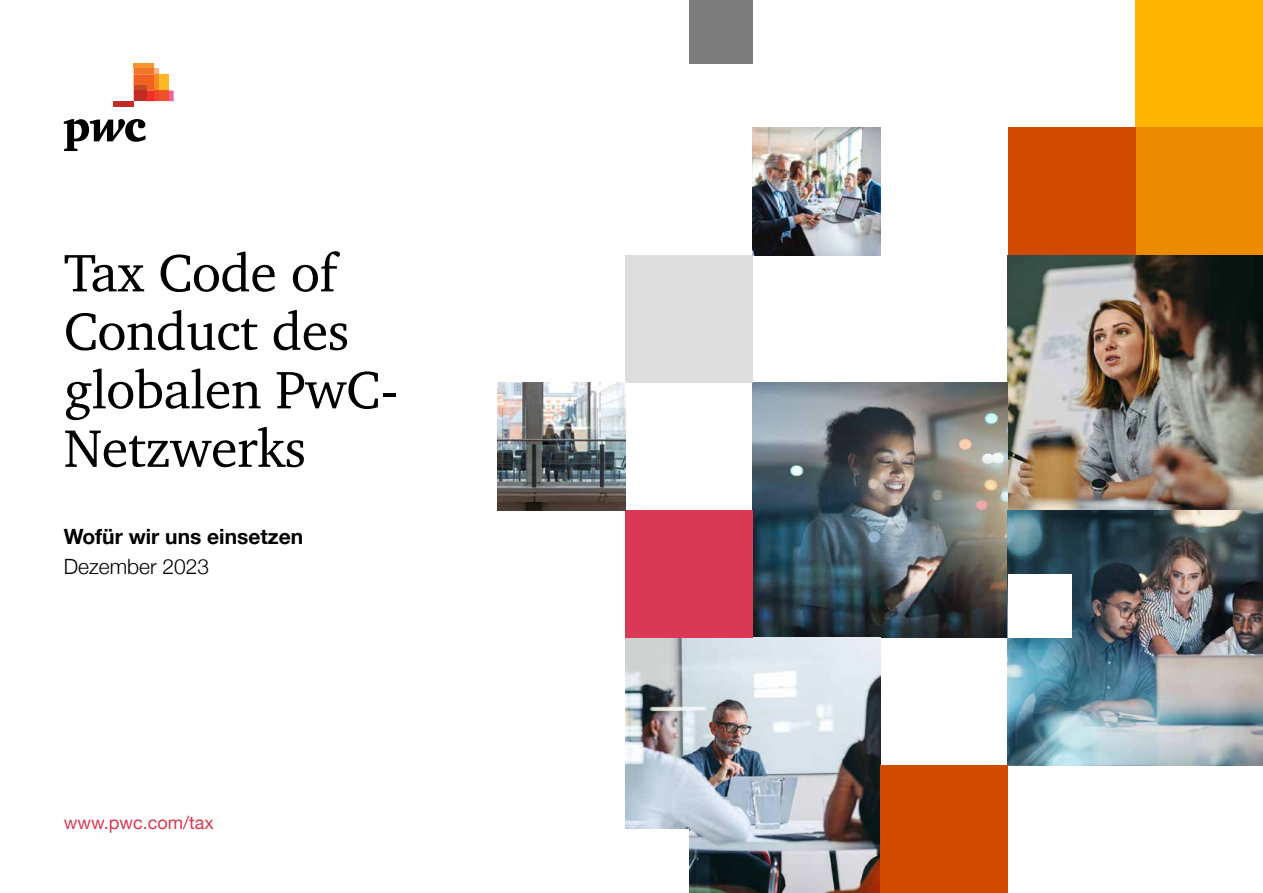
<style>
.page{position:relative;width:1263px;height:893px;background:#fff}
.page>*{position:absolute;margin:0;border:0;box-sizing:border-box;transform-origin:0 0}
.t1{font:54px/58.5px "Charter";letter-spacing:-.01em;color:#000}
.t2{font:700 21px "Helvetica Neue";color:#000}
.t3{font:300 21px "Helvetica Neue";color:#000}
.t4{font:18px "Helvetica Neue";color:#d93954}
</style>
<div class="page">
<img style="left:753px;top:128px;width:127px;height:127px">
<img style="left:1008px;top:255px;width:255px;height:510px">
<img style="left:753px;top:383px;width:255px;height:255px">
<img style="left:625px;top:638px;width:255px;height:255px">
<div style="left:625px;top:510px;width:128px;height:128px;background:#d93954"></div>
<div style="left:1135px;top:0;width:128px;height:128px;background:#ffb600"></div>
<div style="left:1135px;top:128px;width:128px;height:127px;background:#eb8c00"></div>
<div style="left:1008px;top:128px;width:127px;height:127px;background:#d04a02"></div>
<div style="left:625px;top:255px;width:128px;height:128px;background:#dedede"></div>
<div style="left:1008px;top:574px;width:63px;height:64px;background:#fff"></div>
<div style="left:689px;top:0;width:64px;height:64px;background:#7d7d7d"></div>
<div style="left:625px;top:829px;width:64px;height:64px;background:#fff"></div>
<div style="left:880px;top:765px;width:128px;height:128px;background:#d04a02"></div>
<img style="left:497px;top:383px;width:128px;height:127px">
<svg style="left:64px;top:119px;width:81px;height:32px"></svg>
<hr style="left:134px;top:64px;width:20px;height:4px;background:#f7942f">
<svg style="left:134px;top:68px;width:40px;height:33px"></svg>
<div style="left:134px;top:85px;width:12px;height:6px;background:#c44926"></div>
<div style="left:134px;top:91px;width:12px;height:10px;background:#c22c25"></div>
<div style="left:113px;top:101px;width:21px;height:6px;background:#c22c25"></div>
<p class="t1" style="left:64px;top:243px;width:336px">Tax Code of<br>Conduct des globalen PwC-<br>Netzwerks</p>
<p class="t2" style="left:64px;top:520px;width:241px">Wofür wir uns einsetzen</p>
<p class="t3" style="left:64px;top:549px;width:147px">Dezember 2023</p>
<p class="t4" style="left:64px;top:810px;width:151px">www.pwc.com/tax</p>
</div>
